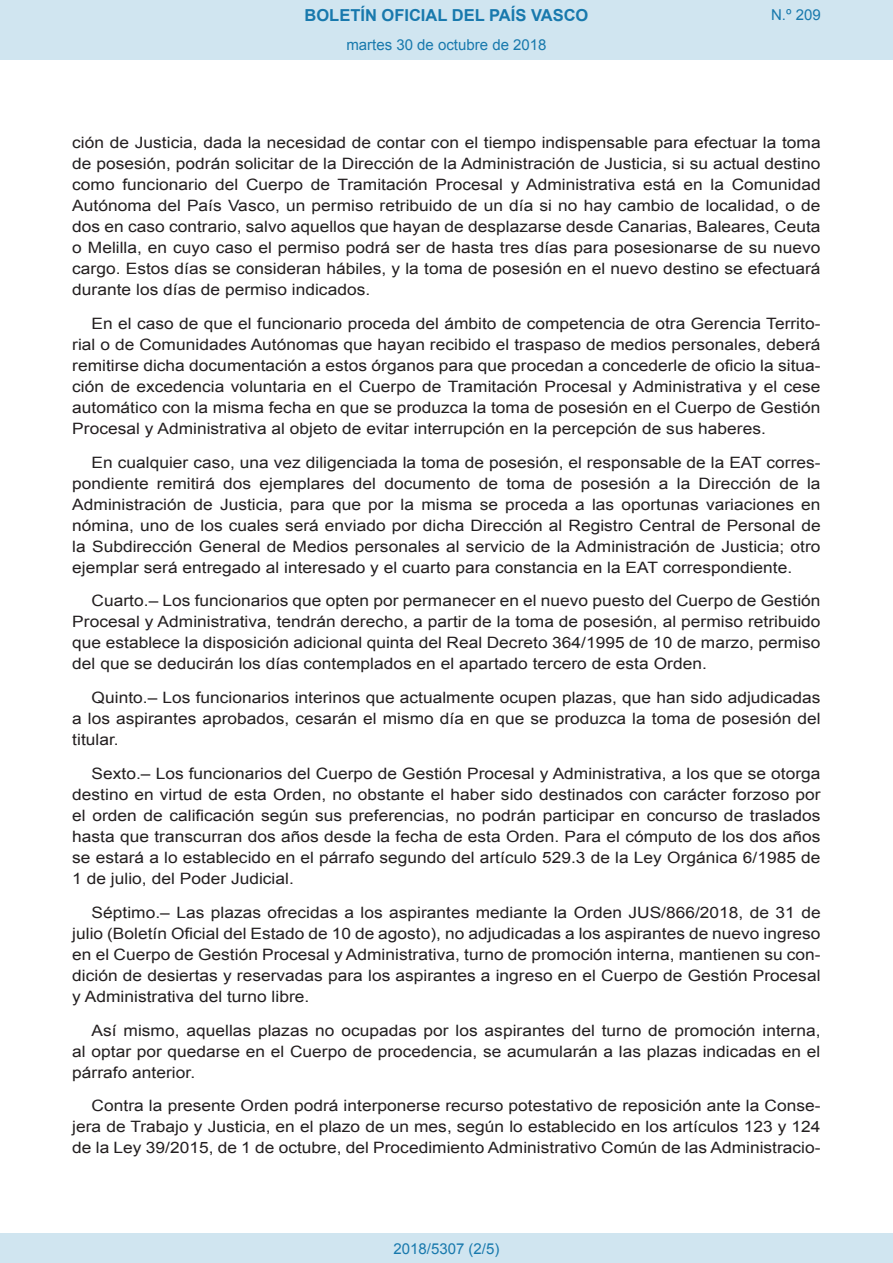
<style>
.page{position:relative;width:893px;height:1263px;background:#fff}
.page>*{position:absolute;margin:0;border:0;box-sizing:border-box;transform-origin:0 0}
.t1{font:700 16.5px "Arial";color:#1879ad}
.BOPVDetalle{font:15.6px/21px "Arial";color:#231f20;text-align:justify;scale:1.11 1}
.Paginacion_Centro{font:15px "Arial";color:#1879ad}
</style>
<div class="page">
<div style="left:0;top:0;width:893px;height:60px;background:#d0e5f0"></div>
<div style="left:0;top:1233px;width:893px;height:30px;background:#d0e5f0"></div>
<p class="t1" style="left:305px;top:4px;width:285px">BOLETÍN OFICIAL DEL PAÍS VASCO</p>
<p class="Paginacion_Centro" style="left:346px;top:35px;width:202px">martes 30 de octubre de 2018</p>
<p class="Paginacion_Centro" style="left:771px;top:5px;width:51px">N.º 209</p>
<p class="BOPVDetalle" style="left:72px;top:132px;width:676px">ción de Justicia, dada la necesidad de contar con el tiempo indispensable para efectuar la toma de posesión, podrán solicitar de la Dirección de la Administración de Justicia, si su actual destino como funcionario del Cuerpo de Tramitación Procesal y Administrativa está en la Comunidad Autónoma del País Vasco, un permiso retribuido de un día si no hay cambio de localidad, o de dos en caso contrario, salvo aquellos que hayan de desplazarse desde Canarias, Baleares, Ceuta o Melilla, en cuyo caso el permiso podrá ser de hasta tres días para posesionarse de su nuevo cargo. Estos días se consideran hábiles, y la toma de posesión en el nuevo destino se efectuará durante los días de permiso indicados.</p>
<p class="BOPVDetalle" style="left:72px;top:313px;width:676px;text-indent:19px">En el caso de que el funcionario proceda del ámbito de competencia de otra Gerencia Territo&shy;rial o de Comunidades Autónomas que hayan recibido el traspaso de medios personales, deberá remitirse dicha documentación a estos órganos para que procedan a concederle de oficio la situa&shy;ción de excedencia voluntaria en el Cuerpo de Tramitación Procesal y Administrativa y el cese automático con la misma fecha en que se produzca la toma de posesión en el Cuerpo de Gestión Procesal y Administrativa al objeto de evitar interrupción en la percepción de sus haberes.</p>
<p class="BOPVDetalle" style="left:72px;top:452px;width:676px;text-indent:19px">En cualquier caso, una vez diligenciada la toma de posesión, el responsable de la EAT corres&shy;pondiente remitirá dos ejemplares del documento de toma de posesión a la Dirección de la Administración de Justicia, para que por la misma se proceda a las oportunas variaciones en nómina, uno de los cuales será enviado por dicha Dirección al Registro Central de Personal de la Subdirección General de Medios personales al servicio de la Administración de Justicia; otro ejemplar será entregado al interesado y el cuarto para constancia en la EAT correspondiente.</p>
<p class="BOPVDetalle" style="left:72px;top:591px;width:676px;text-indent:19px">Cuarto.– Los funcionarios que opten por permanecer en el nuevo puesto del Cuerpo de Gestión Procesal y Administrativa, tendrán derecho, a partir de la toma de posesión, al permiso retribuido que establece la disposición adicional quinta del Real Decreto 364/1995 de 10 de marzo, permiso del que se deducirán los días contemplados en el apartado tercero de esta Orden.</p>
<p class="BOPVDetalle" style="left:72px;top:687px;width:676px;text-indent:19px">Quinto.– Los funcionarios interinos que actualmente ocupen plazas, que han sido adjudicadas a los aspirantes aprobados, cesarán el mismo día en que se produzca la toma de posesión del titular.</p>
<p class="BOPVDetalle" style="left:72px;top:763px;width:676px;text-indent:19px">Sexto.– Los funcionarios del Cuerpo de Gestión Procesal y Administrativa, a los que se otorga destino en virtud de esta Orden, no obstante el haber sido destinados con carácter forzoso por el orden de calificación según sus preferencias, no podrán participar en concurso de traslados hasta que transcurran dos años desde la fecha de esta Orden. Para el cómputo de los dos años se estará a lo establecido en el párrafo segundo del artículo 529.3 de la Ley Orgánica 6/1985 de 1 de julio, del Poder Judicial.</p>
<p class="BOPVDetalle" style="left:72px;top:902px;width:676px;text-indent:19px">Séptimo.– Las plazas ofrecidas a los aspirantes mediante la Orden JUS/866/2018, de 31 de julio (Boletín Oficial del Estado de 10 de agosto), no adjudicadas a los aspirantes de nuevo ingreso en el Cuerpo de Gestión Procesal y Administrativa, turno de promoción interna, mantienen su con&shy;dición de desiertas y reservadas para los aspirantes a ingreso en el Cuerpo de Gestión Procesal y Administrativa del turno libre.</p>
<p class="BOPVDetalle" style="left:72px;top:1020px;width:675px;text-indent:19px">Así mismo, aquellas plazas no ocupadas por los aspirantes del turno de promoción interna, al optar por quedarse en el Cuerpo de procedencia, se acumularán a las plazas indicadas en el párrafo anterior.</p>
<p class="BOPVDetalle" style="left:72px;top:1095px;width:676px;text-indent:19px">Contra la presente Orden podrá interponerse recurso potestativo de reposición ante la Conse&shy;jera de Trabajo y Justicia, en el plazo de un mes, según lo establecido en los artículos 123 y 124 de la Ley 39/2015, de 1 de octubre, del Procedimiento Administrativo Común de las Administracio-</p>
<p class="Paginacion_Centro" style="left:393px;top:1238px;width:107px">2018/5307 (2/5)</p>
</div>
